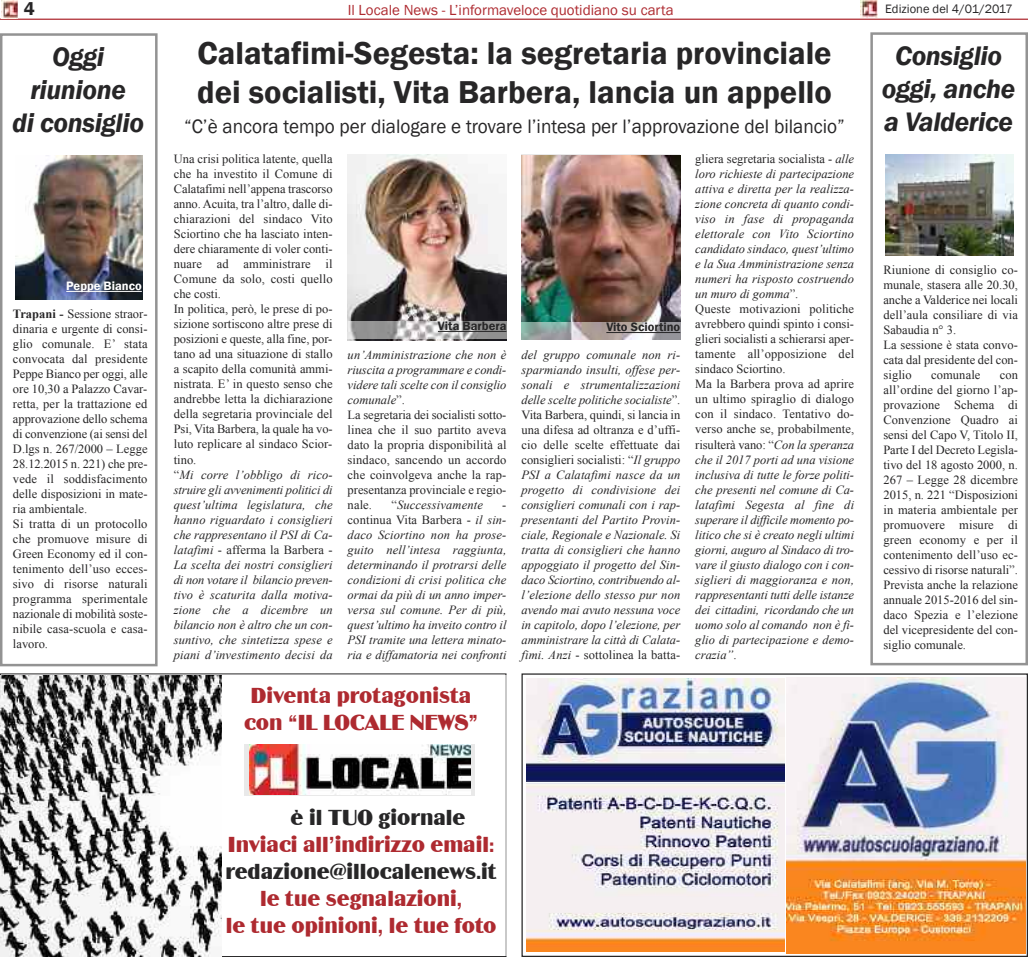
<style>
.page{position:relative;width:1028px;height:957px;background:#fff}
.page>*{position:absolute;margin:0;border:0;box-sizing:border-box;transform-origin:0 0}
.t1{font:600 32.5px/39px "Franklin Gothic";color:#272627}
.t2{font:italic 600 27.5px/33px "Franklin Gothic";letter-spacing:-.015em;color:#272627;text-align:center}
.t3{font:22.5px/27px "Binner D";color:#ae2a30;text-align:center}
.t4{font:22.5px "Binner D";color:#272627}
.t5{font:20px "Franklin Gothic";color:#272627;scale:.96 1}
.t6{font:600 18.75px "Franklin Gothic";color:#272627}
.t7{font:15px "Franklin Gothic";color:#ae2a30}
.t8{font:12.5px/15px "Times New Roman";color:#272627}
.t9{font:italic 12.5px/15px "Times New Roman";color:#272627;text-align:justify}
.t10{font:600 12.5px "Franklin Gothic";color:#272627}
.t11{font:12.5px "Franklin Gothic";color:#272627}
.t12{font:600 12.5px "Franklin Gothic";color:#fff}
.s1{font-weight:700}
.s2{font-style:italic}
.s3{font-style:normal}
</style>
<div class="page">
<hr style="left:0;top:19px;width:1028px;height:1px;background:#ae2a30">
<img style="left:860px;top:0;width:17px;height:18px">
<img style="left:1px;top:1px;width:17px;height:17px">
<hr style="left:506px;top:675px;width:1px;height:280px;background:#c9c9c9">
<hr style="left:505px;top:675px;width:1px;height:280px;background:#c9c9c9">
<svg style="left:245px;top:744px;width:230px;height:51px"></svg>
<img style="left:250px;top:744px;width:220px;height:50px">
<img style="left:0;top:675px;width:222px;height:282px">
<img style="left:348px;top:155px;width:158px;height:185px">
<img style="left:348px;top:321px;width:158px;height:18px">
<hr style="left:438px;top:331px;width:68px;height:1px;background:#272627">
<div style="left:0;top:33px;width:158px;height:633px;border:2px solid #939393"></div>
<img style="left:16px;top:156px;width:126px;height:143px">
<hr style="left:66px;top:291px;width:76px;height:1px;background:#fff">
<div style="left:870px;top:32px;width:158px;height:633px;border:2px solid #939393"></div>
<img style="left:885px;top:155px;width:128px;height:100px">
<img style="left:521px;top:156px;width:159px;height:166px">
<hr style="left:521px;top:339px;width:159px;height:1px;background:#f5f4f4">
<img style="left:521px;top:322px;width:159px;height:17px">
<hr style="left:606px;top:332px;width:74px;height:1px;background:#272627">
<img style="left:526px;top:678px;width:259px;height:273px">
<div style="left:521px;top:673px;width:507px;height:284px;border:1px solid #272627"></div>
<img style="left:787px;top:677px;width:239px;height:276px">
<h3 class="t6" style="left:24px;top:-2px;width:12px">4</h3>
<p class="t7" style="left:348px;top:1px;width:327px">Il Locale News - L’informaveloce quotidiano su carta</p>
<p class="t11" style="left:885px;top:1px;width:129px">Edizione del 4/01/2017</p>
<h2 class="t2" style="left:12px;top:39px;width:133px">Oggi riunione<br>di consiglio</h2>
<p class="t12" style="left:66px;top:279px;width:77px">Peppe Bianco</p>
<p class="t8" style="left:13px;top:306px;width:136px"><span class="s1">Trapani -</span> Sessione straor&shy;dinaria e urgente di consi&shy;glio comunale. E’ stata convocata dal presidente<br>Peppe Bianco per oggi, alle ore 10,30 a Palazzo Cavar&shy;retta, per la trattazione ed approvazione dello schema di convenzione (ai sensi del<br>D.lgs n. 267/2000 – Legge<br>28.12.2015 n. 221) che pre&shy;vede il soddisfacimento delle disposizioni in mate&shy;ria ambientale.<br>Si tratta di un protocollo che promuove misure di<br>Green Economy ed il con&shy;tenimento dell’uso ecces&shy;sivo di risorse naturali programma sperimentale nazionale di mobilità soste&shy;nibile casa-scuola e casa&shy;lavoro.</p>
<h1 class="t1" style="left:197px;top:33px;width:636px">Calatafimi-Segesta: la segretaria provinciale dei socialisti, Vita Barbera, lancia un appello</h1>
<h3 class="t5" style="left:184px;top:115px;width:690px">“C’è ancora tempo per dialogare e trovare l’intesa per l’approvazione del bilancio”</h3>
<p class="t8" style="left:174px;top:152px;width:160px">Una crisi politica latente, quella che ha investito il Comune di<br>Calatafimi nell’appena trascorso anno. Acuita, tra l’altro, dalle di&shy;chiarazioni del sindaco Vito<br>Sciortino che ha lasciato inten&shy;dere chiaramente di voler conti&shy;nuare ad amministrare il<br>Comune da solo, costi quello che costi.<br>In politica, però, le prese di po&shy;sizione sortiscono altre prese di posizioni e queste, alla fine, por&shy;tano ad una situazione di stallo a scapito della comunità ammi&shy;nistrata. E’ in questo senso che andrebbe letta la dichiarazione della segretaria provinciale del<br>Psi, Vita Barbera, la quale ha vo&shy;luto replicare al sindaco Scior&shy;tino.<br>“<span class="s2">Mi corre l’obbligo di rico&shy;struire gli avvenimenti politici di quest’ultima legislatura, che hanno riguardato i consiglieri che rappresentano il PSI di Ca&shy;latafimi</span> - afferma la Barbera -<br><span class="s2">La scelta dei nostri consiglieri di non votare il bilancio preven&shy;tivo è scaturita dalla motiva&shy;zione che a dicembre un bilancio non è altro che un con&shy;suntivo, che sintetizza spese e piani d’investimento decisi da</span></p>
<p class="t10" style="left:438px;top:319px;width:70px">Vita Barbera</p>
<p class="t8" style="left:348px;top:347px;width:160px"><span class="s2">un’Amministrazione che non è riuscita a programmare e condi&shy;videre tali scelte con il consiglio comunale</span>”.<br>La segretaria dei socialisti sotto&shy;linea che il suo partito aveva dato la propria disponibilità al sindaco, sancendo un accordo che coinvolgeva anche la rap&shy;presentanza provinciale e regio&shy;nale.</p>
<p class="t9" style="left:391px;top:497px;width:93px"><span class="s3">“</span>Successivamente</p>
<p class="t9" style="left:348px;top:497px;width:160px;text-indent:155px"><span class="s3">- continua Vita Barbera -</span> il sin&shy;daco Sciortino non ha prose&shy;guito nell’intesa raggiunta, determinando il protrarsi delle condizioni di crisi politica che ormai da più di un anno imper&shy;versa sul comune. Per di più, quest’ultimo ha inveito contro il PSI tramite una lettera minato&shy;ria e diffamatoria nei confronti</p>
<h3 class="t3" style="left:244px;top:681px;width:236px">Diventa protagonista con “IL LOCALE NEWS”</h3>
<p class="t10" style="left:606px;top:320px;width:75px">Vito Sciortino</p>
<p class="t9" style="left:521px;top:347px;width:160px">del gruppo comunale non ri&shy;sparmiando insulti, offese per&shy;sonali e strumentalizzazioni delle scelte politiche socialiste<span class="s3">”.<br>Vita Barbera, quindi, si lancia in una difesa ad oltranza e d’uffi&shy;cio delle scelte effettuate dai consiglieri socialisti: “</span>Il gruppo PSI a Calatafimi nasce da un progetto di condivisione dei consiglieri comunali con i rap&shy;presentanti del Partito Provin&shy;ciale, Regionale e Nazionale. Si tratta di consiglieri che hanno appoggiato il progetto del Sin&shy;daco Sciortino, contribuendo al&shy;l’elezione dello stesso pur non avendo mai avuto nessuna voce in capitolo, dopo l’elezione, per amministrare la città di Calata&shy;fimi. Anzi <span class="s3">- sottolinea la batta-</span></p>
<p class="t9" style="left:695px;top:152px;width:160px;text-align:left"><span class="s3">gliera segretaria socialista -</span> alle loro richieste di partecipazione attiva e diretta per la realizza&shy;zione concreta di quanto condi&shy;viso in fase di propaganda elettorale con Vito Sciortino candidato sindaco, quest’ultimo e la Sua Amministrazione senza numeri ha risposto costruendo un muro di gomma<span class="s3">”.<br>Queste motivazioni politiche avrebbero quindi spinto i consi&shy;glieri socialisti a schierarsi aper&shy;tamente all’opposizione del sindaco Sciortino.<br>Ma la Barbera prova ad aprire un ultimo spiraglio di dialogo con il sindaco. Tentativo do&shy;verso anche se, probabilmente, risulterà vano: “</span>Con la speranza che il 2017 porti ad una visione inclusiva di tutte le forze politi&shy;che presenti nel comune di Ca&shy;latafimi Segesta al fine di superare il difficile momento po&shy;litico che si è creato negli ultimi giorni, auguro al Sindaco di tro&shy;vare il giusto dialogo con i con&shy;siglieri di maggioranza e non, rappresentanti tutti delle istanze dei cittadini, ricordando che un uomo solo al comando non è fi&shy;glio di partecipazione e demo&shy;crazia”<span class="s3">.</span></p>
<h2 class="t2" style="left:881px;top:38px;width:135px">Consiglio oggi, anche a Valderice</h2>
<p class="t8" style="left:883px;top:262px;width:136px">Riunione di consiglio co&shy;munale, stasera alle 20.30, anche a Valderice nei locali dell’aula consiliare di via<br>Sabaudia n° 3.<br>La sessione è stata convo&shy;cata dal presidente del con&shy;siglio</p>
<p class="t8" style="left:931px;top:367px;width:51px">comunale</p>
<p class="t8" style="left:883px;top:367px;width:136px;text-align:justify;text-indent:116px">con all’ordine del giorno l’ap&shy;provazione Schema di Convenzione Quadro ai sensi del Capo V, Titolo II, Parte I del Decreto Legisla&shy;tivo del 18 agosto 2000, n.<br>267 – Legge 28 dicembre 2015, n. 221 “Disposizioni in materia ambientale per promuovere misure di green economy e per il contenimento dell’uso ec&shy;cessivo di risorse naturali”.<br>Prevista anche la relazione annuale 2015-2016 del sin&shy;daco Spezia e l’elezione del vicepresidente del con&shy;siglio comunale.</p>
<h3 class="t4" style="left:290px;top:803px;width:176px">è il TUO giornale</h3>
<h3 class="t3" style="left:228px;top:830px;width:268px">Inviaci all’indirizzo email:</h3>
<h3 class="t4" style="left:225px;top:857px;width:273px">redazione@illocalenews.it</h3>
<h3 class="t3" style="left:226px;top:884px;width:272px">le tue segnalazioni,<br>le tue opinioni, le tue foto</h3>
</div>
